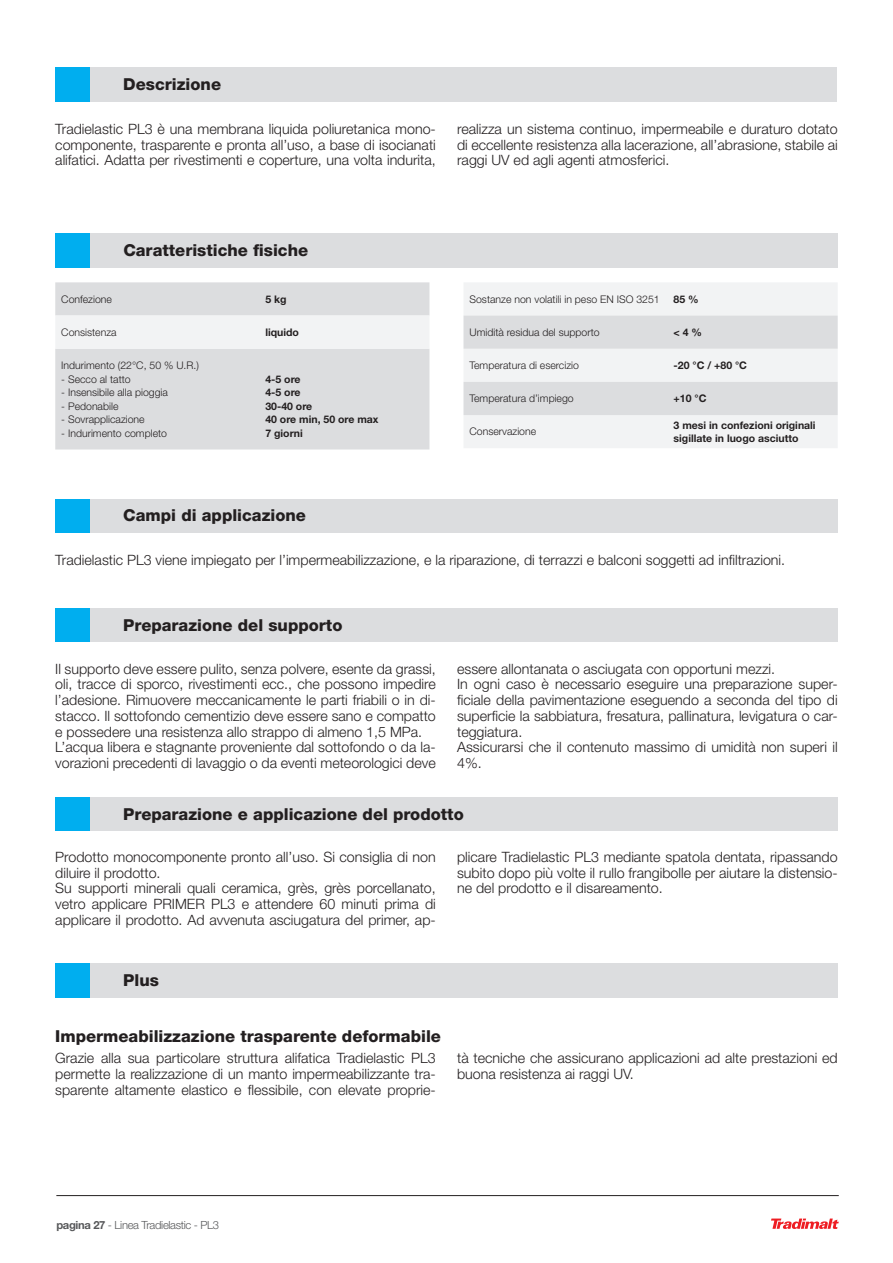
<style>
.page{position:relative;width:893px;height:1263px;background:#fff}
.page>*{position:absolute;margin:0;border:0;box-sizing:border-box;transform-origin:0 0}
.t1{font:800 16.5px "Helvetica Neue LT Std";color:#231f20}
.t2{font:300 14.25px/15.8px "Helvetica Neue LT Std";color:#231f20;text-align:justify}
.t3{font:300 11.25px "Helvetica Neue LT Std";letter-spacing:-.03em;color:#57585a}
.t4{font:300 10.5px "Helvetica Neue LT Std";color:#231f20}
.t5{font:700 10.5px/13.5px "Helvetica Neue LT Std";color:#231f20}
.s1{font-weight:700}
</style>
<div class="page">
<svg style="left:771px;top:1218px;width:68px;height:11px"></svg>
<hr style="left:56px;top:1195px;width:783px;height:1px;background:#231f20">
<div style="left:55px;top:67px;width:782px;height:34px;background:#dcdddf"></div>
<div style="left:55px;top:67px;width:34px;height:34px;background:#00aeef"></div>
<div style="left:55px;top:499px;width:783px;height:33px;background:#dcdddf"></div>
<div style="left:55px;top:499px;width:34px;height:33px;background:#00aeef"></div>
<div style="left:55px;top:233px;width:783px;height:34px;background:#dcdddf"></div>
<div style="left:55px;top:233px;width:34px;height:34px;background:#00aeef"></div>
<div style="left:56px;top:608px;width:782px;height:33px;background:#dcdddf"></div>
<div style="left:55px;top:608px;width:34px;height:33px;background:#00aeef"></div>
<div style="left:55px;top:797px;width:783px;height:34px;background:#dcdddf"></div>
<div style="left:55px;top:797px;width:34px;height:34px;background:#00aeef"></div>
<div style="left:55px;top:963px;width:783px;height:34px;background:#dcdddf"></div>
<div style="left:55px;top:963px;width:34px;height:34px;background:#00aeef"></div>
<div style="left:55px;top:282px;width:374px;height:167px;background:#dcdddf"></div>
<div style="left:55px;top:316px;width:374px;height:33px;background:#f2f3f4"></div>
<div style="left:463px;top:283px;width:375px;height:165px;background:#f2f3f4"></div>
<svg style="left:463px;top:316px;width:375px;height:99px"></svg>
<p class="t1" style="left:123px;top:75px;width:99px">Descrizione</p>
<p class="t2" style="left:55px;top:121px;width:382px">Tradielastic PL3 è una membrana liquida poliuretanica mono&shy;componente, trasparente e pronta all’uso, a base di isocianati alifatici. Adatta per rivestimenti e coperture, una volta indurita,</p>
<p class="t2" style="left:457px;top:121px;width:382px">realizza un sistema continuo, impermeabile e duraturo dotato di eccellente resistenza alla lacerazione, all’abrasione, stabile ai raggi UV ed agli agenti atmosferici.</p>
<p class="t1" style="left:123px;top:240px;width:186px">Caratteristiche fisiche</p>
<p class="t4" style="left:61px;top:293px;width:52px">Confezione</p>
<p class="t5" style="left:265px;top:292px;width:23px">5 kg</p>
<p class="t4" style="left:61px;top:326px;width:57px">Consistenza</p>
<p class="t5" style="left:265px;top:325px;width:35px">liquido</p>
<p class="t4" style="left:61px;top:359px;width:139px">Indurimento (22°C, 50 % U.R.)</p>
<p class="t4" style="left:61px;top:372px;width:71px">- Secco al tatto</p>
<p class="t4" style="left:61px;top:386px;width:108px">- Insensibile alla pioggia</p>
<p class="t4" style="left:61px;top:399px;width:59px">- Pedonabile</p>
<p class="t4" style="left:61px;top:413px;width:85px">- Sovrapplicazione</p>
<p class="t4" style="left:61px;top:426px;width:107px">- Indurimento completo</p>
<p class="t5" style="left:265px;top:372px;width:115px">4-5 ore<br>4-5 ore<br>30-40 ore<br>40 ore min, 50 ore max<br>7 giorni</p>
<p class="t1" style="left:123px;top:506px;width:184px">Campi di applicazione</p>
<p class="t4" style="left:469px;top:293px;width:192px">Sostanze non volatili in peso EN ISO 3251</p>
<p class="t5" style="left:674px;top:292px;width:27px">85 %</p>
<p class="t4" style="left:469px;top:326px;width:132px">Umidità residua del supporto</p>
<p class="t5" style="left:674px;top:325px;width:30px">&lt; 4 %</p>
<p class="t4" style="left:469px;top:359px;width:111px">Temperatura di esercizio</p>
<p class="t5" style="left:674px;top:358px;width:75px">-20 °C / +80 °C</p>
<p class="t4" style="left:469px;top:392px;width:106px">Temperatura d’impiego</p>
<p class="t5" style="left:674px;top:391px;width:34px">+10 °C</p>
<p class="t4" style="left:469px;top:425px;width:68px">Conservazione</p>
<p class="t5" style="left:674px;top:418px;width:144px">3 mesi in confezioni originali sigillate in luogo asciutto</p>
<p class="t2" style="left:55px;top:551px;width:731px">Tradielastic PL3 viene impiegato per l’impermeabilizzazione, e la riparazione, di terrazzi e balconi soggetti ad infiltrazioni.</p>
<p class="t1" style="left:123px;top:615px;width:221px">Preparazione del supporto</p>
<p class="t2" style="left:55px;top:660px;width:382px;text-align:left">Il supporto deve essere pulito, senza polvere, esente da grassi, oli, tracce di sporco, rivestimenti ecc., che possono impedire l’adesione. Rimuovere meccanicamente le parti friabili o in di&shy;stacco. Il sottofondo cementizio deve essere sano e compatto e possedere una resistenza allo strappo di almeno 1,5 MPa.<br>L’acqua libera e stagnante proveniente dal sottofondo o da la&shy;vorazioni precedenti di lavaggio o da eventi meteorologici deve</p>
<p class="t2" style="left:457px;top:660px;width:382px;text-align:left">essere allontanata o asciugata con opportuni mezzi.<br>In ogni caso è necessario eseguire una preparazione super&shy;ficiale della pavimentazione eseguendo a seconda del tipo di superficie la sabbiatura, fresatura, pallinatura, levigatura o car&shy;teggiatura.<br>Assicurarsi che il contenuto massimo di umidità non superi il 4%.</p>
<p class="t1" style="left:123px;top:804px;width:342px">Preparazione e applicazione del prodotto</p>
<p class="t2" style="left:55px;top:848px;width:382px;text-align:left">Prodotto monocomponente pronto all’uso. Si consiglia di non diluire il prodotto.<br>Su supporti minerali quali ceramica, grès, grès porcellanato, vetro applicare PRIMER PL3 e attendere 60 minuti prima di applicare il prodotto. Ad avvenuta asciugatura del primer, ap-</p>
<p class="t2" style="left:457px;top:848px;width:382px">plicare Tradielastic PL3 mediante spatola dentata, ripassando subito dopo più volte il rullo frangibolle per aiutare la distensio&shy;ne del prodotto e il disareamento.</p>
<p class="t1" style="left:123px;top:970px;width:37px">Plus</p>
<p class="t1" style="left:55px;top:1027px;width:387px">Impermeabilizzazione trasparente deformabile</p>
<p class="t2" style="left:55px;top:1050px;width:382px">Grazie alla sua particolare struttura alifatica Tradielastic PL3 permette la realizzazione di un manto impermeabilizzante tra&shy;sparente altamente elastico e flessibile, con elevate proprie-</p>
<p class="t2" style="left:457px;top:1050px;width:382px">tà tecniche che assicurano applicazioni ad alte prestazioni ed buona resistenza ai raggi UV.</p>
<p class="t3" style="left:56px;top:1218px;width:164px"><span class="s1">pagina 27</span> - Linea Tradielastic - PL3</p>
</div>
